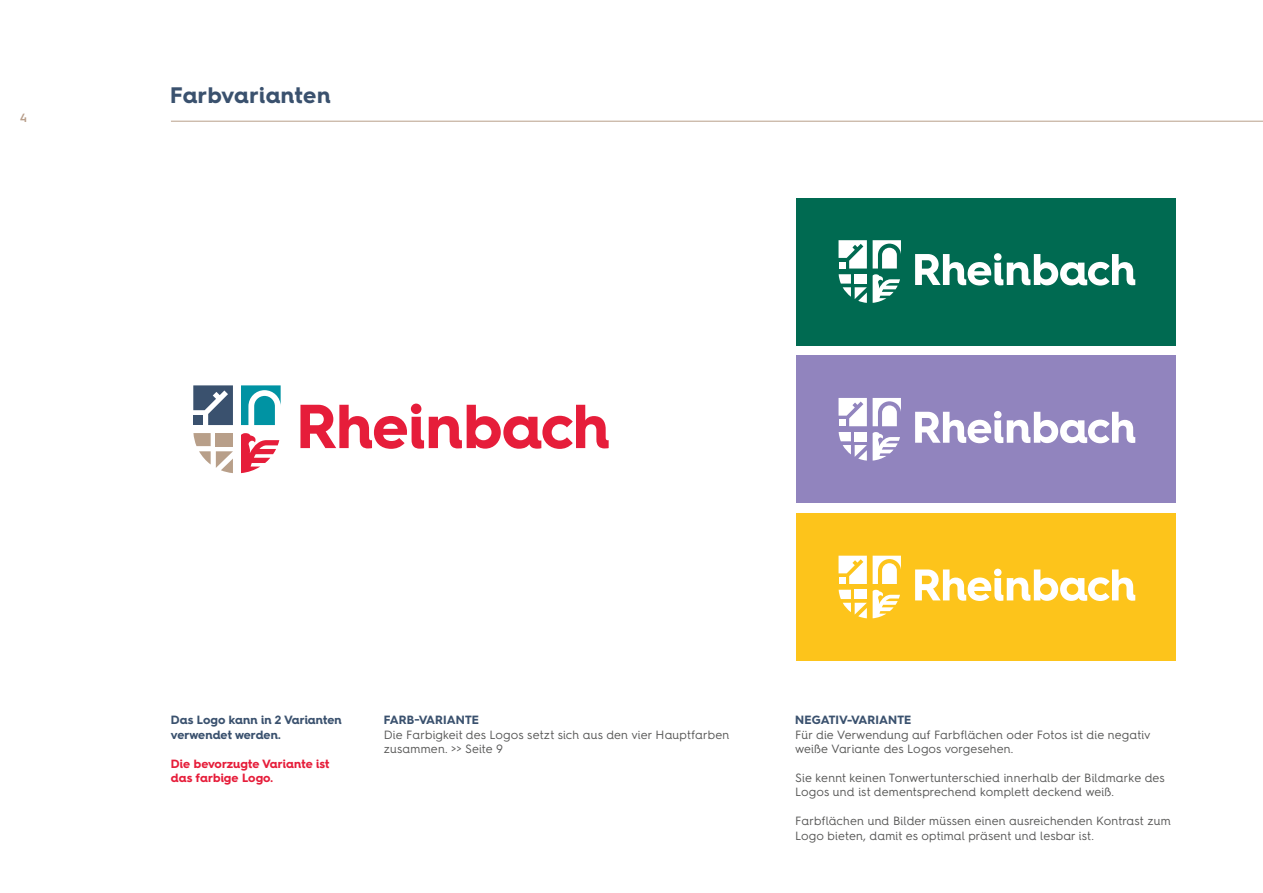
<style>
.page{position:relative;width:1263px;height:893px;background:#fff}
.page>*{position:absolute;margin:0;border:0;box-sizing:border-box;transform-origin:0 0}
.t1{font:700 22.5px "Hurme Geometric Sans 4";letter-spacing:.025em;color:#3a516e}
.t2{font:12px/14.4px "Hurme Geometric Sans 4";letter-spacing:.01em;color:#565655}
.t3{font:700 12px/14.4px "Hurme Geometric Sans 4";letter-spacing:.01em;color:#3a516e}
.t4{font:700 12px/14.4px "Hurme Geometric Sans 4";letter-spacing:.01em;color:#e61d3a}
.t5{font:600 12px "Hurme Geometric Sans 4";color:#b89e8a}
</style>
<div class="page">
<hr style="left:171px;top:121px;width:1092px;height:1px;background:#b89f89">
<svg style="left:300px;top:404px;width:309px;height:45px"></svg>
<svg style="left:193px;top:385px;width:40px;height:40px"></svg>
<svg style="left:241px;top:385px;width:40px;height:40px"></svg>
<svg style="left:193px;top:433px;width:40px;height:40px"></svg>
<svg style="left:241px;top:433px;width:38px;height:40px"></svg>
<div style="left:796px;top:198px;width:380px;height:147px;background:#006a51"></div>
<svg style="left:915px;top:253px;width:220px;height:33px"></svg>
<svg style="left:838px;top:240px;width:29px;height:63px"></svg>
<svg style="left:873px;top:240px;width:28px;height:63px"></svg>
<div style="left:796px;top:355px;width:380px;height:148px;background:#9184be"></div>
<svg style="left:915px;top:411px;width:220px;height:32px"></svg>
<svg style="left:838px;top:398px;width:29px;height:28px"></svg>
<svg style="left:873px;top:398px;width:28px;height:28px"></svg>
<svg style="left:839px;top:432px;width:28px;height:29px"></svg>
<svg style="left:873px;top:432px;width:27px;height:29px"></svg>
<div style="left:796px;top:513px;width:380px;height:148px;background:#fdc41b"></div>
<svg style="left:915px;top:569px;width:220px;height:32px"></svg>
<svg style="left:838px;top:556px;width:29px;height:28px"></svg>
<svg style="left:873px;top:556px;width:28px;height:28px"></svg>
<svg style="left:839px;top:590px;width:28px;height:28px"></svg>
<svg style="left:873px;top:590px;width:27px;height:28px"></svg>
<p class="t5" style="left:20px;top:109px;width:9px">4</p>
<p class="t1" style="left:170px;top:80px;width:162px">Farbvarianten</p>
<p class="t3" style="left:171px;top:713px;width:172px">Das Logo kann in 2 Varianten verwendet werden.</p>
<p class="t4" style="left:171px;top:756px;width:160px">Die bevorzugte Variante ist das farbige Logo.</p>
<p class="t3" style="left:384px;top:713px;width:97px">FARB-VARIANTE</p>
<p class="t2" style="left:384px;top:727px;width:347px">Die Farbigkeit des Logos setzt sich aus den vier Hauptfarben zusammen. &gt;&gt; Seite 9</p>
<p class="t3" style="left:795px;top:713px;width:118px">NEGATIV-VARIANTE</p>
<p class="t2" style="left:795px;top:727px;width:357px">Für die Verwendung auf Farbflächen oder Fotos ist die negativ weiße Variante des Logos vorgesehen.</p>
<p class="t2" style="left:795px;top:770px;width:371px">Sie kennt keinen Tonwertunterschied innerhalb der Bildmarke des<br>Logos und ist dementsprechend komplett deckend weiß.</p>
<p class="t2" style="left:795px;top:813px;width:377px">Farbflächen und Bilder müssen einen ausreichenden Kontrast zum<br>Logo bieten, damit es optimal präsent und lesbar ist.</p>
</div>
